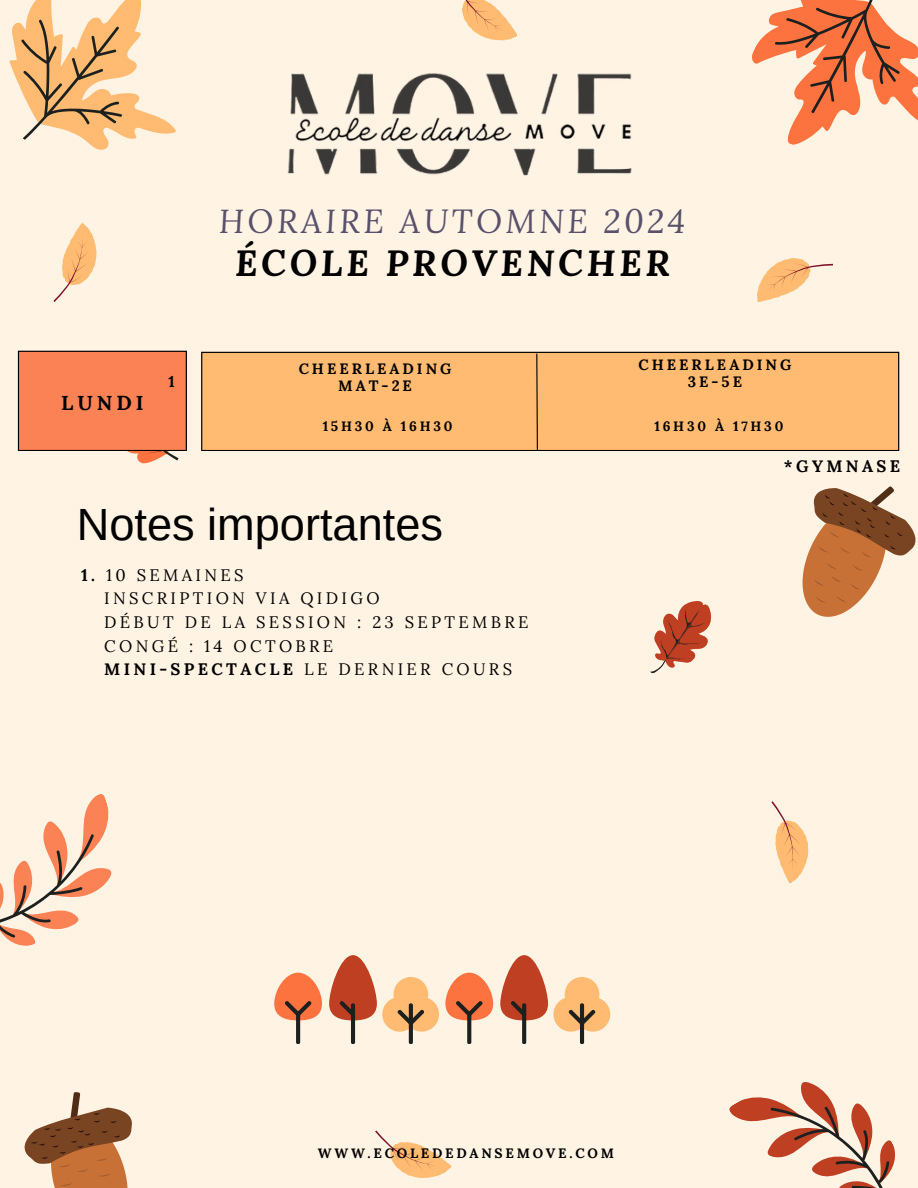
<style>
.page{position:relative;width:918px;height:1188px;background:#fff4e4}
.page>*{position:absolute;margin:0;border:0;box-sizing:border-box;transform-origin:0 0}
.t1{font:45.15px "Arimo";color:#000}
.t2{font:italic 700 36.15px "Lora";letter-spacing:.1em;color:#000}
.t3{font:italic 33.15px "Lora";letter-spacing:.1em;color:#58516b}
.t4{font:700 20.25px "Lora";letter-spacing:.2em;color:#000}
.t5{font:16.65px/23.7px "Lora";letter-spacing:.2em;color:#000}
.t6{font:700 16.65px "Lora";letter-spacing:.2em;color:#000}
.t7{font:700 15.45px "Lora";color:#000}
.t8{font:700 15px/16.8px "Lora";letter-spacing:.2em;color:#000;text-align:center}
.t9{font:700 13.65px "Lora";letter-spacing:.2em;color:#000}
.s1{font-weight:700}
</style>
<div class="page">
<div style="left:394px;top:977px;width:34px;height:35px;background:#ffbb71;border-radius:50%"></div>
<div style="left:382px;top:997px;width:35px;height:35px;background:#ffbb71;border-radius:50%"></div>
<div style="left:404px;top:997px;width:35px;height:35px;background:#ffbb71;border-radius:50%"></div>
<svg style="left:396px;top:1003px;width:29px;height:41px"></svg>
<svg style="left:274px;top:973px;width:48px;height:71px"></svg>
<svg style="left:329px;top:955px;width:48px;height:89px"></svg>
<div style="left:565px;top:977px;width:34px;height:35px;background:#ffbb71;border-radius:50%"></div>
<div style="left:553px;top:997px;width:35px;height:35px;background:#ffbb71;border-radius:50%"></div>
<div style="left:576px;top:997px;width:34px;height:35px;background:#ffbb71;border-radius:50%"></div>
<svg style="left:567px;top:1003px;width:30px;height:41px"></svg>
<svg style="left:445px;top:973px;width:48px;height:71px"></svg>
<svg style="left:500px;top:955px;width:48px;height:89px"></svg>
<svg style="left:802px;top:486px;width:114px;height:131px"></svg>
<svg style="left:650px;top:601px;width:61px;height:73px"></svg>
<svg style="left:0;top:794px;width:112px;height:152px"></svg>
<svg style="left:752px;top:0;width:166px;height:145px"></svg>
<svg style="left:9px;top:0;width:156px;height:150px"></svg>
<svg style="left:24px;top:1092px;width:108px;height:96px"></svg>
<svg style="left:729px;top:1082px;width:167px;height:106px"></svg>
<svg style="left:757px;top:258px;width:76px;height:44px"></svg>
<svg style="left:53px;top:223px;width:44px;height:79px"></svg>
<svg style="left:461px;top:0;width:57px;height:41px"></svg>
<svg style="left:375px;top:1130px;width:77px;height:49px"></svg>
<svg style="left:771px;top:801px;width:38px;height:83px"></svg>
<img style="left:287px;top:73px;width:345px;height:102px">
<div style="left:201px;top:352px;width:698px;height:99px;background:#ffbb71"></div>
<svg style="left:18px;top:351px;width:169px;height:112px"></svg>
<svg style="left:536px;top:353px;width:3px;height:98px"></svg>
<p class="t4" style="left:61px;top:389px;width:84px">LUNDI</p>
<p class="t7" style="left:169px;top:372px;width:8px">1</p>
<p class="t3" style="left:219px;top:198px;width:468px">HORAIRE AUTOMNE 2024</p>
<p class="t2" style="left:235px;top:239px;width:437px">ÉCOLE PROVENCHER</p>
<p class="t8" style="left:639px;top:356px;width:154px">CHEERLEADING<br>3E-5E</p>
<h4 class="t8" style="left:299px;top:360px;width:154px">CHEERLEADING<br>MAT-2E</h4>
<h5 class="t9" style="left:323px;top:418px;width:131px">15H30 À 16H30</h5>
<p class="t9" style="left:655px;top:418px;width:130px">16H30 À 17H30</p>
<h3 class="t6" style="left:784px;top:456px;width:118px">*GYMNASE</h3>
<p class="t1" style="left:77px;top:500px;width:368px">Notes importantes</p>
<h2 class="t5" style="left:104px;top:563px;width:426px;text-indent:-23px"><span class="s1">1.</span> 10 SEMAINES<br>INSCRIPTION VIA QIDIGO<br>DÉBUT DE LA SESSION : 23 SEPTEMBRE<br>CONGÉ : 14 OCTOBRE<br><span class="s1">MINI-SPECTACLE</span> LE DERNIER COURS</h2>
<h5 class="t9" style="left:318px;top:1145px;width:298px">WWW.ECOLEDEDANSEMOVE.COM</h5>
</div>
